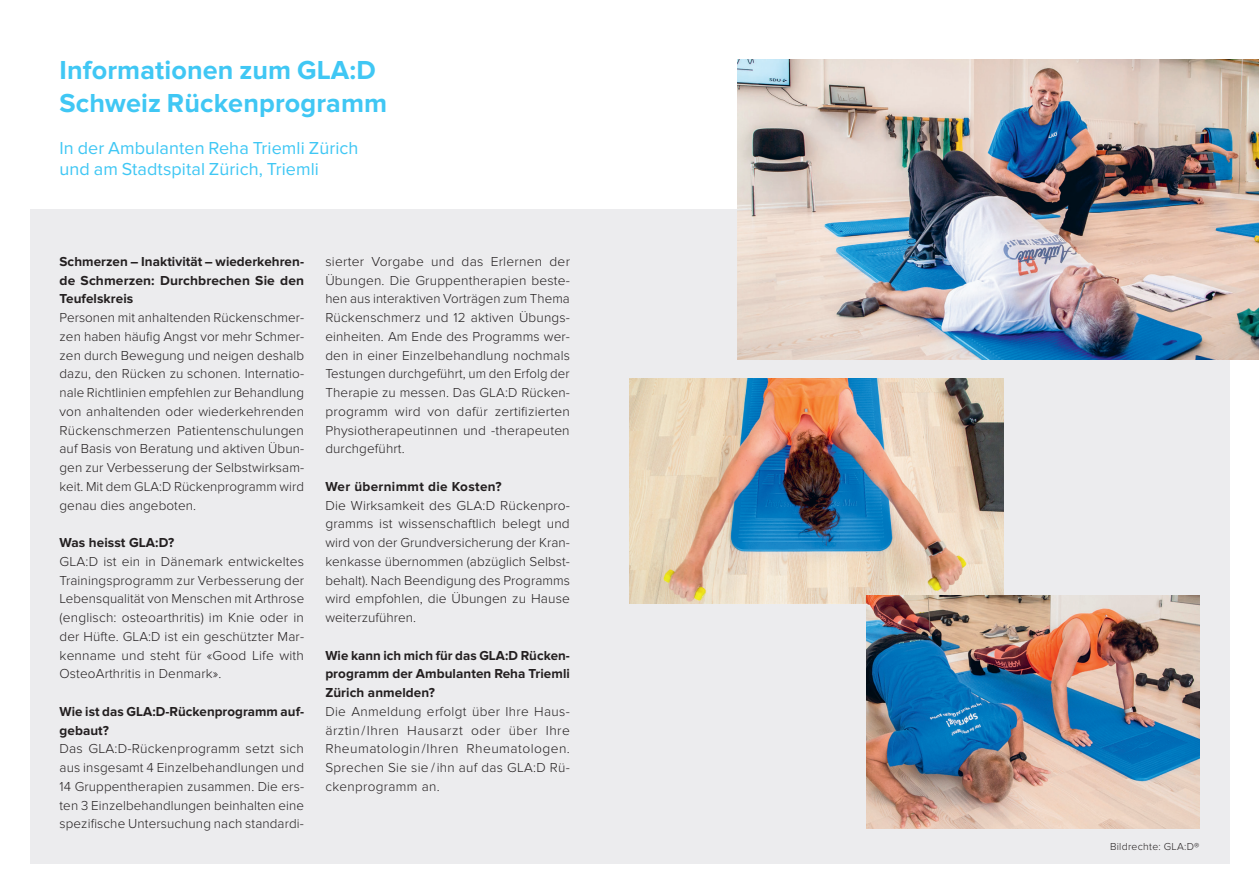
<style>
.page{position:relative;width:1259px;height:893px;background:#fff}
.page>*{position:absolute;margin:0;border:0;box-sizing:border-box;transform-origin:0 0}
.t1{font:700 27px/33px "Proxima Nova";letter-spacing:.005em;color:#40c7f4}
.t2{font:18px/21px "Proxima Nova";letter-spacing:.005em;color:#40c7f4}
.t3{font:300 13.5px/18.8px "Proxima Nova";letter-spacing:.01em;color:#231f20;text-align:justify}
.t4{font:700 13.5px/18.8px "Proxima Nova";letter-spacing:.005em;color:#231f20;text-align:justify}
.t5{font:700 13.5px "Proxima Nova";letter-spacing:.025em;color:#231f20}
.t6{font:300 10.5px "Proxima Nova";letter-spacing:.025em;color:#231f20}
</style>
<div class="page">
<div style="left:30px;top:209px;width:1199px;height:654px;background:#ececee"></div>
<img style="left:629px;top:378px;width:374px;height:225px">
<img style="left:866px;top:595px;width:333px;height:233px">
<img style="left:738px;top:60px;width:521px;height:300px">
<h1 class="t1" style="left:60px;top:54px;width:329px">Informationen zum GLA:D<br>Schweiz Rückenprogramm</h1>
<h2 class="t2" style="left:60px;top:138px;width:300px">In der Ambulanten Reha Triemli Zürich und am Stadtspital Zürich, Triemli</h2>
<p class="t4" style="left:60px;top:252px;width:246px">Schmerzen – Inaktivität – wiederkehren&shy;de Schmerzen: Durchbrechen Sie den Teufelskreis</p>
<p class="t3" style="left:60px;top:308px;width:246px">Personen mit anhaltenden Rückenschmer&shy;zen haben häufig Angst vor mehr Schmer&shy;zen durch Bewegung und neigen deshalb dazu, den Rücken zu schonen. Internatio&shy;nale Richtlinien empfehlen zur Behandlung von anhaltenden oder wiederkehrenden Rückenschmerzen Patientenschulungen auf Basis von Beratung und aktiven Übun&shy;gen zur Verbesserung der Selbstwirksam&shy;keit. Mit dem GLA:D Rückenprogramm wird genau dies angeboten.</p>
<p class="t4" style="left:60px;top:533px;width:116px">Was heisst GLA:D?</p>
<p class="t3" style="left:60px;top:552px;width:246px">GLA:D ist ein in Dänemark entwickeltes Trainingsprogramm zur Verbesserung der Lebensqualität von Menschen mit Arthrose (englisch: osteoarthritis) im Knie oder in der Hüfte. GLA:D ist ein geschützter Mar&shy;kenname und steht für «Good Life with OsteoArthritis in Denmark».</p>
<p class="t4" style="left:60px;top:702px;width:246px">Wie ist das GLA:D-Rückenprogramm auf&shy;gebaut?</p>
<p class="t3" style="left:60px;top:740px;width:246px">Das GLA:D-Rückenprogramm setzt sich aus insgesamt 4 Einzelbehandlungen und 14 Gruppentherapien zusammen. Die ers&shy;ten 3 Einzelbehandlungen beinhalten eine spezifische Untersuchung nach standardi-</p>
<p class="t3" style="left:325px;top:252px;width:246px">sierter Vorgabe und das Erlernen der Übungen. Die Gruppentherapien beste&shy;hen aus interaktiven Vorträgen zum Thema Rückenschmerz und 12 aktiven Übungs&shy;einheiten. Am Ende des Programms wer&shy;den in einer Einzelbehandlung nochmals Testungen durchgeführt, um den Erfolg der Therapie zu messen. Das GLA:D Rücken&shy;programm wird von dafür zertifizierten Physiotherapeutinnen und -therapeuten durchgeführt.</p>
<p class="t5" style="left:325px;top:479px;width:178px">Wer übernimmt die Kosten?</p>
<p class="t3" style="left:325px;top:496px;width:246px">Die Wirksamkeit des GLA:D Rückenpro&shy;gramms ist wissenschaftlich belegt und wird von der Grundversicherung der Kran&shy;kenkasse übernommen (abzüglich Selbst&shy;behalt). Nach Beendigung des Programms wird empfohlen, die Übungen zu Hause weiterzuführen.</p>
<p class="t4" style="left:325px;top:646px;width:246px">Wie kann ich mich für das GLA:D Rücken&shy;programm der Ambulanten Reha Triemli Zürich anmelden?</p>
<p class="t3" style="left:325px;top:702px;width:246px">Die Anmeldung erfolgt über Ihre Haus&shy;ärztin / Ihren Hausarzt oder über Ihre Rheumatologin / Ihren Rheumatologen.<br>Sprechen Sie sie / ihn auf das GLA:D Rü&shy;ckenprogramm an.</p>
<p class="t6" style="left:1110px;top:841px;width:91px">Bildrechte: GLA:D®</p>
</div>
